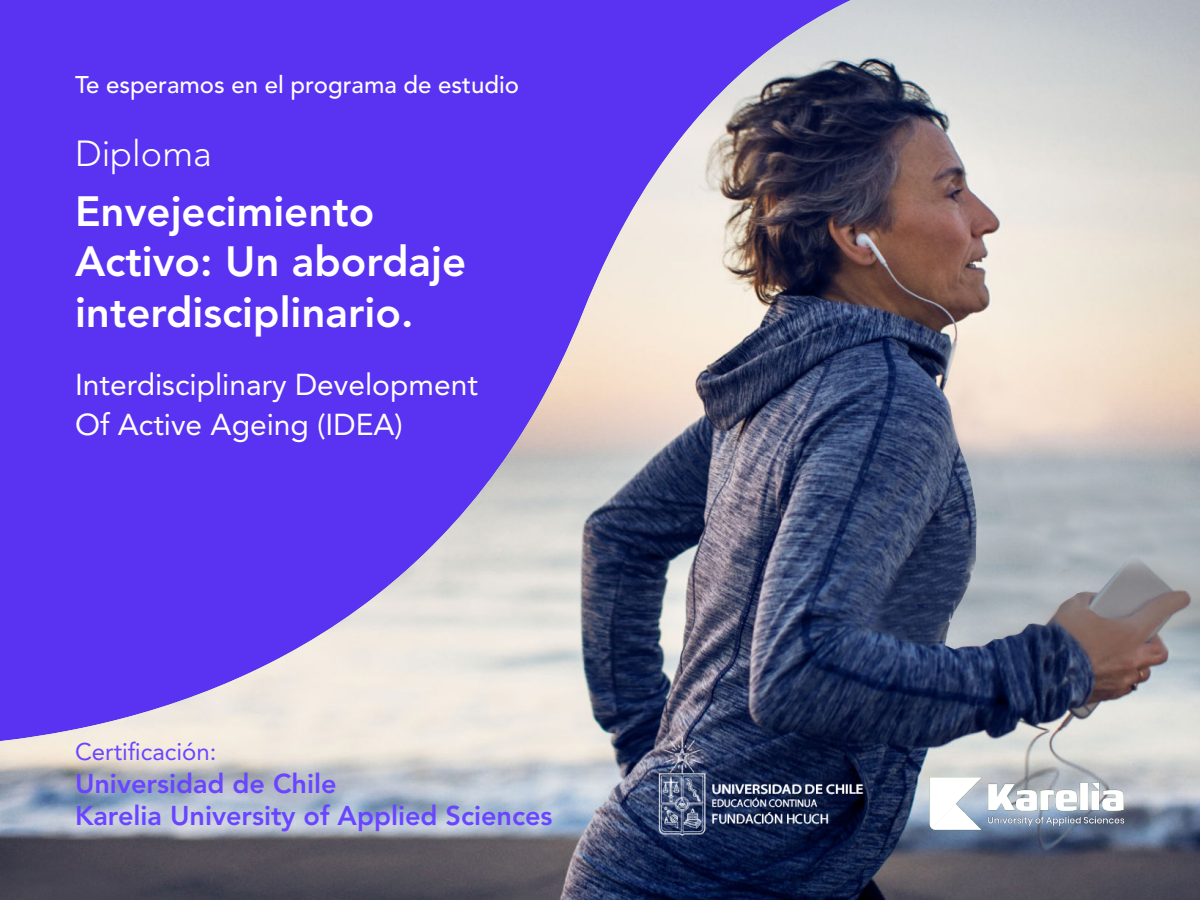
<style>
.page{position:relative;width:1200px;height:900px;background:#fff}
.page>*{position:absolute;margin:0;border:0;box-sizing:border-box;transform-origin:0 0}
.t1{font:800 42px/50.7px "Avenir LT Std";color:#fff}
.t2{font:300 36px "Avenir LT Std";color:#fff}
.t3{font:30px/40.5px "Avenir LT Std";color:#fff}
.t4{font:800 27px "Avenir LT Std";color:#6945ff}
.t5{font:500 24px "Avenir LT Std";color:#fff}
.t6{font:24px "Avenir LT Std";color:#6945ff}
</style>
<div class="page">
<img style="left:0;top:0;width:1200px;height:900px">
<img style="left:646px;top:729px;width:230px;height:124px">
<img style="left:921px;top:749px;width:211px;height:110px">
<p class="t5" style="left:75px;top:71px;width:446px">Te esperamos en el programa de estudio</p>
<p class="t2" style="left:75px;top:133px;width:138px">Diploma</p>
<p class="t1" style="left:75px;top:186px;width:393px">Envejecimiento<br>Activo: Un abordaje interdisciplinario.</p>
<p class="t3" style="left:75px;top:364px;width:404px">Interdisciplinary Development<br>Of Active Ageing (IDEA)</p>
<p class="t6" style="left:75px;top:738px;width:143px">Certificación:</p>
<p class="t4" style="left:75px;top:767px;width:263px">Universidad de Chile</p>
<p class="t4" style="left:75px;top:800px;width:479px">Karelia University of Applied Sciences</p>
</div>
